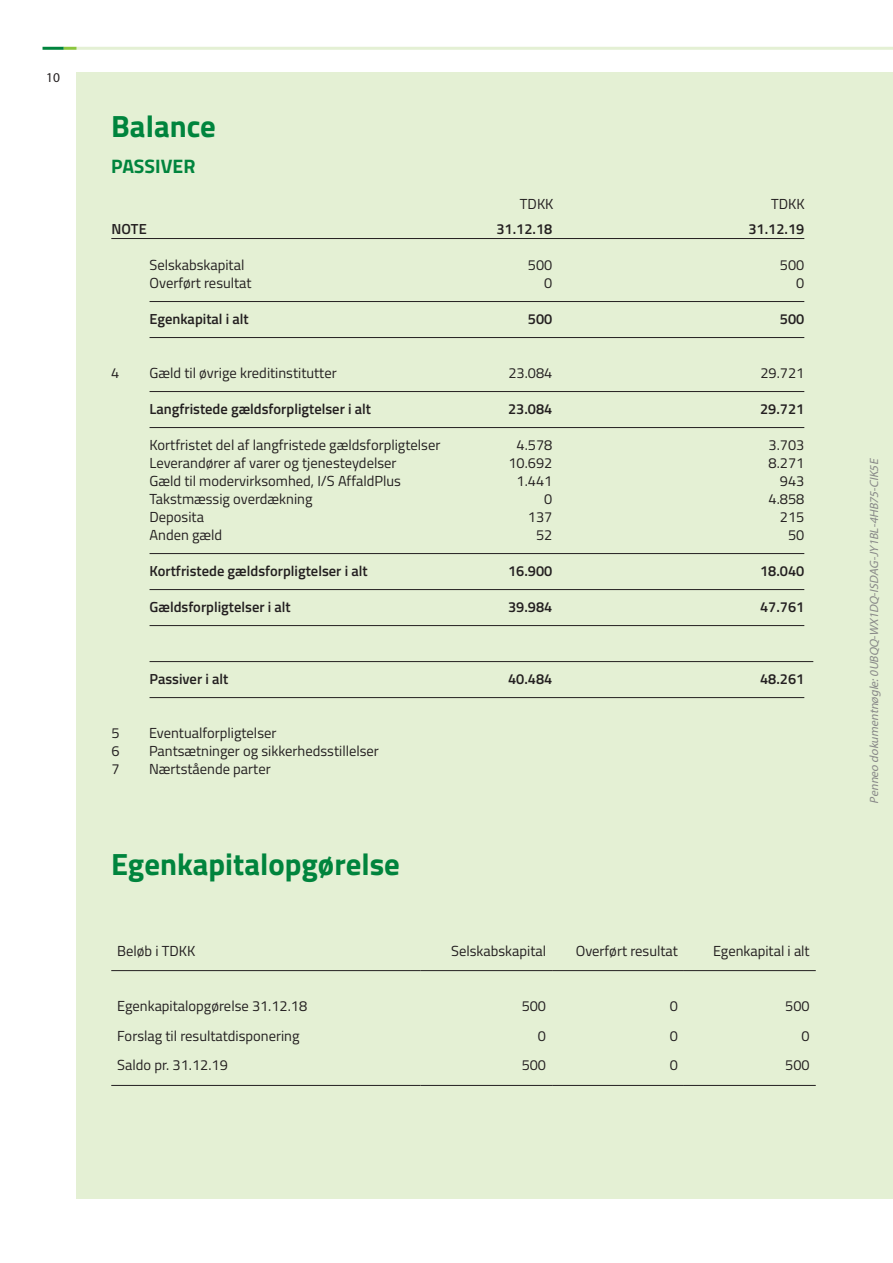
<style>
.page{position:relative;width:893px;height:1263px;background:#fff}
.page>*{position:absolute;margin:0;border:0;box-sizing:border-box;transform-origin:0 0}
.t1{font:700 30.75px "Titillium Web";color:#00843d}
.t2{font:700 19.5px "Titillium Web";color:#00843d}
.t3{font:14.55px "Titillium Web";color:#231f20}
.t4{font:600 14.55px "Titillium Web";color:#231f20}
.t5{font:13.5px "Myriad Pro";color:#231f20}
.t6{font:italic 12px "Myriad Pro";color:#888}
</style>
<div class="page">
<div style="left:77px;top:72px;width:816px;height:1127px;background:#e4f0d4"></div>
<hr style="left:77px;top:47px;width:816px;height:3px;background:#e4f0d4">
<hr style="left:43px;top:47px;width:21px;height:3px;background:#00843d">
<svg style="left:64px;top:47px;width:13px;height:3px"></svg>
<hr style="left:111px;top:238px;width:693px;height:1px;background:#231f20">
<hr style="left:150px;top:301px;width:654px;height:1px;background:#231f20">
<hr style="left:150px;top:337px;width:654px;height:1px;background:#231f20">
<hr style="left:150px;top:391px;width:654px;height:1px;background:#231f20">
<hr style="left:150px;top:427px;width:654px;height:1px;background:#231f20">
<hr style="left:150px;top:553px;width:654px;height:1px;background:#231f20">
<hr style="left:150px;top:589px;width:654px;height:1px;background:#231f20">
<hr style="left:150px;top:625px;width:654px;height:1px;background:#231f20">
<hr style="left:150px;top:661px;width:663px;height:1px;background:#231f20">
<hr style="left:150px;top:697px;width:654px;height:1px;background:#231f20">
<hr style="left:111px;top:970px;width:309px;height:1px;background:#231f20">
<hr style="left:420px;top:970px;width:132px;height:1px;background:#231f20">
<hr style="left:552px;top:970px;width:132px;height:1px;background:#231f20">
<hr style="left:684px;top:970px;width:132px;height:1px;background:#231f20">
<hr style="left:111px;top:1085px;width:309px;height:1px;background:#231f20">
<hr style="left:420px;top:1085px;width:132px;height:1px;background:#231f20">
<hr style="left:552px;top:1085px;width:132px;height:1px;background:#231f20">
<hr style="left:684px;top:1085px;width:132px;height:1px;background:#231f20">
<p class="t5" style="left:46px;top:70px;width:15px">10</p>
<h1 class="t1" style="left:111px;top:110px;width:106px">Balance</h1>
<h2 class="t2" style="left:111px;top:156px;width:86px">PASSIVER</h2>
<p class="t3" style="left:520px;top:197px;width:35px">TDKK</p>
<p class="t3" style="left:771px;top:197px;width:35px">TDKK</p>
<p class="t4" style="left:111px;top:222px;width:37px">NOTE</p>
<p class="t4" style="left:496px;top:222px;width:57px">31.12.18</p>
<p class="t4" style="left:748px;top:222px;width:57px">31.12.19</p>
<p class="t3" style="left:150px;top:258px;width:96px">Selskabskapital</p>
<p class="t3" style="left:528px;top:258px;width:26px">500</p>
<p class="t3" style="left:780px;top:258px;width:26px">500</p>
<p class="t3" style="left:150px;top:276px;width:104px">Overført resultat</p>
<p class="t3" style="left:544px;top:276px;width:10px">0</p>
<p class="t3" style="left:796px;top:276px;width:10px">0</p>
<p class="t4" style="left:150px;top:312px;width:101px">Egenkapital i alt</p>
<p class="t4" style="left:528px;top:312px;width:26px">500</p>
<p class="t4" style="left:780px;top:312px;width:26px">500</p>
<p class="t3" style="left:111px;top:366px;width:10px">4</p>
<p class="t3" style="left:150px;top:366px;width:189px">Gæld til øvrige kreditinstitutter</p>
<p class="t3" style="left:508px;top:366px;width:45px">23.084</p>
<p class="t3" style="left:760px;top:366px;width:45px">29.721</p>
<p class="t4" style="left:150px;top:402px;width:223px">Langfristede gældsforpligtelser i alt</p>
<p class="t4" style="left:508px;top:402px;width:46px">23.084</p>
<p class="t4" style="left:760px;top:402px;width:46px">29.721</p>
<p class="t3" style="left:150px;top:438px;width:292px">Kortfristet del af langfristede gældsforpligtelser</p>
<p class="t3" style="left:517px;top:438px;width:37px">4.578</p>
<p class="t3" style="left:769px;top:438px;width:37px">3.703</p>
<p class="t3" style="left:150px;top:456px;width:248px">Leverandører af varer og tjenesteydelser</p>
<p class="t3" style="left:508px;top:456px;width:45px">10.692</p>
<p class="t3" style="left:769px;top:456px;width:37px">8.271</p>
<p class="t3" style="left:150px;top:474px;width:253px">Gæld til modervirksomhed, I/S AffaldPlus</p>
<p class="t3" style="left:517px;top:474px;width:37px">1.441</p>
<p class="t3" style="left:780px;top:474px;width:26px">943</p>
<p class="t3" style="left:150px;top:492px;width:165px">Takstmæssig overdækning</p>
<p class="t3" style="left:544px;top:492px;width:10px">0</p>
<p class="t3" style="left:769px;top:492px;width:37px">4.858</p>
<p class="t3" style="left:150px;top:510px;width:56px">Deposita</p>
<p class="t3" style="left:528px;top:510px;width:26px">137</p>
<p class="t3" style="left:780px;top:510px;width:26px">215</p>
<p class="t3" style="left:150px;top:528px;width:74px">Anden gæld</p>
<p class="t3" style="left:536px;top:528px;width:18px">52</p>
<p class="t3" style="left:788px;top:528px;width:18px">50</p>
<p class="t4" style="left:150px;top:564px;width:220px">Kortfristede gældsforpligtelser i alt</p>
<p class="t4" style="left:508px;top:564px;width:46px">16.900</p>
<p class="t4" style="left:760px;top:564px;width:46px">18.040</p>
<p class="t4" style="left:150px;top:600px;width:143px">Gældsforpligtelser i alt</p>
<p class="t4" style="left:508px;top:600px;width:46px">39.984</p>
<p class="t4" style="left:760px;top:600px;width:46px">47.761</p>
<p class="t4" style="left:150px;top:672px;width:80px">Passiver i alt</p>
<p class="t4" style="left:508px;top:672px;width:46px">40.484</p>
<p class="t4" style="left:760px;top:672px;width:46px">48.261</p>
<p class="t3" style="left:112px;top:726px;width:10px">5</p>
<p class="t3" style="left:149px;top:726px;width:129px">Eventualforpligtelser</p>
<p class="t3" style="left:112px;top:744px;width:10px">6</p>
<p class="t3" style="left:149px;top:744px;width:231px">Pantsætninger og sikkerhedsstillelser</p>
<p class="t3" style="left:112px;top:762px;width:10px">7</p>
<p class="t3" style="left:149px;top:762px;width:123px">Nærtstående parter</p>
<h1 class="t1" style="left:111px;top:848px;width:290px">Egenkapitalopgørelse</h1>
<p class="t3" style="left:117px;top:943px;width:80px">Beløb i TDKK</p>
<p class="t3" style="left:451px;top:943px;width:96px">Selskabskapital</p>
<p class="t3" style="left:576px;top:943px;width:104px">Overført resultat</p>
<p class="t3" style="left:713px;top:943px;width:98px">Egenkapital i alt</p>
<p class="t3" style="left:117px;top:999px;width:191px">Egenkapitalopgørelse 31.12.18</p>
<p class="t3" style="left:522px;top:999px;width:26px">500</p>
<p class="t3" style="left:670px;top:999px;width:10px">0</p>
<p class="t3" style="left:785px;top:999px;width:26px">500</p>
<p class="t3" style="left:117px;top:1028px;width:184px">Forslag til resultatdisponering</p>
<p class="t3" style="left:538px;top:1028px;width:10px">0</p>
<p class="t3" style="left:670px;top:1028px;width:10px">0</p>
<p class="t3" style="left:802px;top:1028px;width:10px">0</p>
<p class="t3" style="left:117px;top:1057px;width:112px">Saldo pr. 31.12.19</p>
<p class="t3" style="left:522px;top:1057px;width:26px">500</p>
<p class="t3" style="left:670px;top:1057px;width:10px">0</p>
<p class="t3" style="left:785px;top:1057px;width:26px">500</p>
<p class="t6" style="left:869px;top:803px;width:348px;rotate:-90deg">Penneo dokumentnøgle:0UBQQ-WX1DQ-ISDAG-JY1BL-4HB75-CIK5E</p>
</div>
